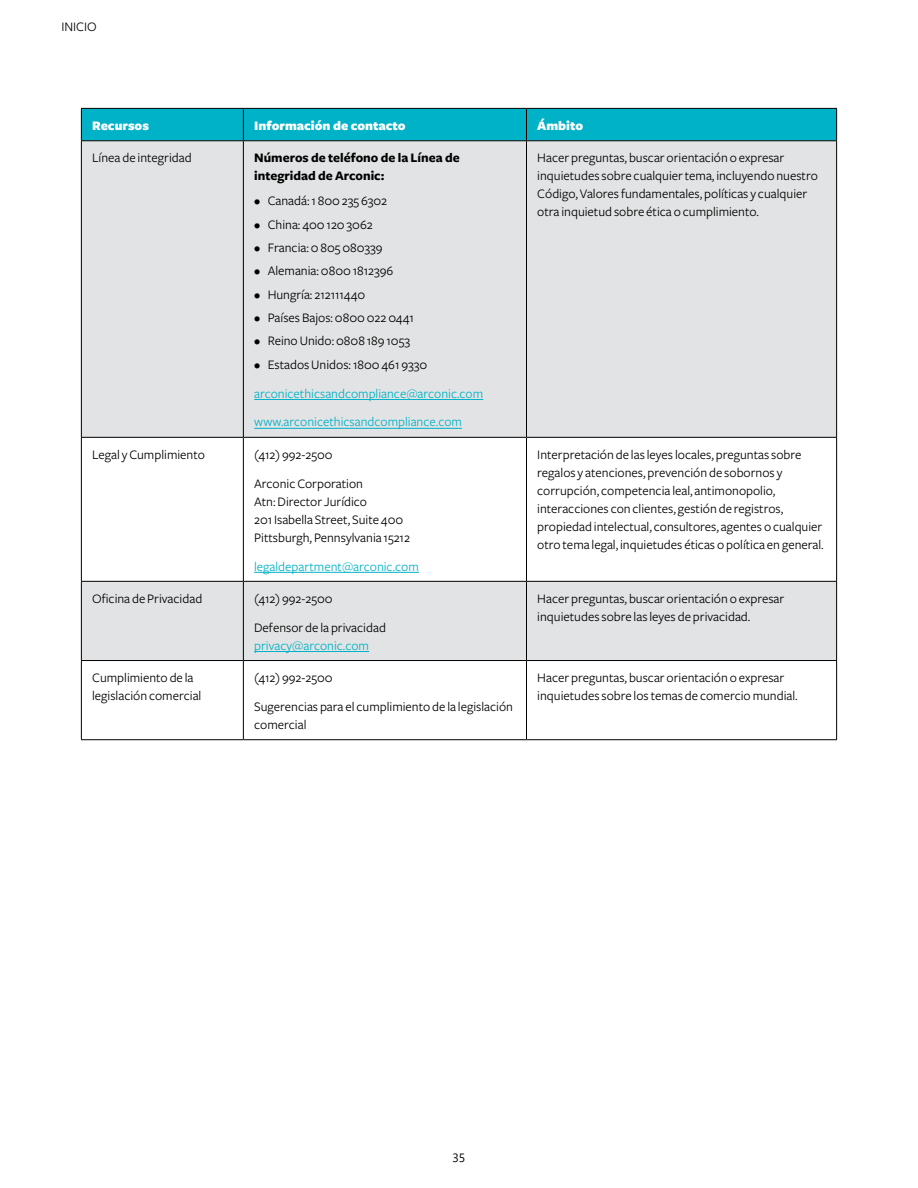
<style>
.page{position:relative;width:918px;height:1188px;background:#fff}
.page>*{position:absolute;margin:0;border:0;box-sizing:border-box;transform-origin:0 0}
.t1{font:13.5px/18px "Freight Sans";color:#000}
.t2{font:13.5px/28.8px "Freight Sans";color:#00b2c7}
.t3{font:700 13.5px/18px "Freight Sans";color:#000}
.t4{font:900 13.5px "Freight Sans";color:#fff}
.t5{font:12px "Segoe UI";color:#000}
</style>
<div class="page">
<div style="left:82px;top:109px;width:754px;height:31px;background:#00b2c7"></div>
<div style="left:82px;top:141px;width:754px;height:296px;background:#e2e3e4"></div>
<svg style="left:82px;top:438px;width:754px;height:301px"></svg>
<hr style="left:81px;top:108px;width:162px;height:1px;background:#000">
<hr style="left:81px;top:109px;width:1px;height:31px;background:#000">
<hr style="left:243px;top:108px;width:283px;height:1px;background:#000">
<hr style="left:243px;top:109px;width:1px;height:31px;background:#000">
<hr style="left:526px;top:108px;width:311px;height:1px;background:#000">
<hr style="left:526px;top:109px;width:1px;height:31px;background:#000">
<hr style="left:836px;top:109px;width:1px;height:31px;background:#000">
<hr style="left:81px;top:140px;width:162px;height:1px;background:#000">
<hr style="left:81px;top:141px;width:1px;height:296px;background:#000">
<hr style="left:243px;top:140px;width:283px;height:1px;background:#000">
<hr style="left:243px;top:141px;width:1px;height:296px;background:#000">
<hr style="left:526px;top:140px;width:311px;height:1px;background:#000">
<hr style="left:526px;top:141px;width:1px;height:296px;background:#000">
<hr style="left:836px;top:141px;width:1px;height:296px;background:#000">
<hr style="left:81px;top:437px;width:162px;height:1px;background:#000">
<hr style="left:81px;top:438px;width:1px;height:143px;background:#000">
<hr style="left:243px;top:437px;width:283px;height:1px;background:#000">
<hr style="left:243px;top:438px;width:1px;height:143px;background:#000">
<hr style="left:526px;top:437px;width:311px;height:1px;background:#000">
<hr style="left:526px;top:438px;width:1px;height:143px;background:#000">
<hr style="left:836px;top:438px;width:1px;height:143px;background:#000">
<hr style="left:81px;top:581px;width:162px;height:1px;background:#000">
<hr style="left:81px;top:582px;width:1px;height:78px;background:#000">
<hr style="left:243px;top:581px;width:283px;height:1px;background:#000">
<hr style="left:243px;top:582px;width:1px;height:78px;background:#000">
<hr style="left:526px;top:581px;width:311px;height:1px;background:#000">
<hr style="left:526px;top:582px;width:1px;height:78px;background:#000">
<hr style="left:836px;top:582px;width:1px;height:78px;background:#000">
<hr style="left:81px;top:660px;width:162px;height:1px;background:#000">
<hr style="left:81px;top:661px;width:1px;height:78px;background:#000">
<hr style="left:243px;top:660px;width:283px;height:1px;background:#000">
<hr style="left:243px;top:661px;width:1px;height:78px;background:#000">
<hr style="left:526px;top:660px;width:311px;height:1px;background:#000">
<hr style="left:526px;top:661px;width:1px;height:78px;background:#000">
<hr style="left:836px;top:661px;width:1px;height:78px;background:#000">
<hr style="left:81px;top:739px;width:162px;height:1px;background:#000">
<hr style="left:243px;top:739px;width:283px;height:1px;background:#000">
<hr style="left:526px;top:739px;width:311px;height:1px;background:#000">
<hr style="left:254px;top:399px;width:229px;height:1px;background:#00b2c7">
<hr style="left:254px;top:428px;width:208px;height:1px;background:#00b2c7">
<hr style="left:254px;top:572px;width:165px;height:1px;background:#00b2c7">
<hr style="left:254px;top:651px;width:115px;height:1px;background:#00b2c7">
<p class="t1" style="left:61px;top:18px;width:37px">INICIO</p>
<p class="t4" style="left:92px;top:118px;width:58px">Recursos</p>
<p class="t4" style="left:254px;top:118px;width:153px">Información de contacto</p>
<p class="t4" style="left:537px;top:118px;width:47px">Ámbito</p>
<p class="t1" style="left:92px;top:149px;width:101px">Línea de integridad</p>
<p class="t3" style="left:254px;top:149px;width:207px">Números de teléfono de la Línea de integridad de Arconic:</p>
<p class="t1" style="left:254px;top:192px;width:134px">• Canadá: 1 800 235 6302</p>
<p class="t1" style="left:254px;top:215px;width:120px">• China: 400 120 3062</p>
<p class="t1" style="left:254px;top:239px;width:130px">• Francia: 0 805 080339</p>
<p class="t1" style="left:254px;top:262px;width:141px">• Alemania: 0800 1812396</p>
<p class="t1" style="left:254px;top:286px;width:113px">• Hungría: 212111440</p>
<p class="t1" style="left:254px;top:309px;width:161px">• Países Bajos: 0800 022 0441</p>
<p class="t1" style="left:254px;top:332px;width:157px">• Reino Unido: 0808 189 1053</p>
<p class="t1" style="left:254px;top:356px;width:175px">• Estados Unidos: 1800 461 9330</p>
<p class="t2" style="left:254px;top:379px;width:231px">arconicethicsandcompliance@arconic.com www.arconicethicsandcompliance.com</p>
<p class="t1" style="left:537px;top:149px;width:282px">Hacer preguntas, buscar orientación o expresar inquietudes sobre cualquier tema, incluyendo nuestro Código, Valores fundamentales, políticas y cualquier otra inquietud sobre ética o cumplimiento.</p>
<p class="t1" style="left:92px;top:446px;width:114px">Legal y Cumplimiento</p>
<p class="t1" style="left:254px;top:440px;width:110px;line-height:28.8px">(412) 992-2500<br>Arconic Corporation</p>
<p class="t1" style="left:254px;top:493px;width:157px">Atn: Director Jurídico<br>201 Isabella Street, Suite 400<br>Pittsburgh, Pennsylvania 15212</p>
<p class="t2" style="left:254px;top:552px;width:166px">legaldepartment@arconic.com</p>
<p class="t1" style="left:92px;top:590px;width:112px">Oficina de Privacidad</p>
<p class="t1" style="left:254px;top:584px;width:133px;line-height:28.8px">(412) 992-2500<br>Defensor de la privacidad</p>
<p class="t2" style="left:254px;top:631px;width:116px">privacy@arconic.com</p>
<p class="t1" style="left:92px;top:669px;width:111px">Cumplimiento de la legislación comercial</p>
<p class="t1" style="left:254px;top:664px;width:260px;line-height:28.8px">(412) 992-2500<br>Sugerencias para el cumplimiento de la legislación</p>
<p class="t1" style="left:254px;top:716px;width:54px">comercial</p>
<p class="t1" style="left:537px;top:446px;width:288px">Interpretación de las leyes locales, preguntas sobre regalos y atenciones, prevención de sobornos y corrupción, competencia leal, antimonopolio, interacciones con clientes, gestión de registros, propiedad intelectual, consultores, agentes o cualquier otro tema legal, inquietudes éticas o política en general.</p>
<p class="t1" style="left:537px;top:590px;width:249px">Hacer preguntas, buscar orientación o expresar inquietudes sobre las leyes de privacidad.</p>
<p class="t1" style="left:537px;top:669px;width:262px">Hacer preguntas, buscar orientación o expresar inquietudes sobre los temas de comercio mundial.</p>
<p class="t5" style="left:453px;top:1147px;width:14px">35</p>
</div>
